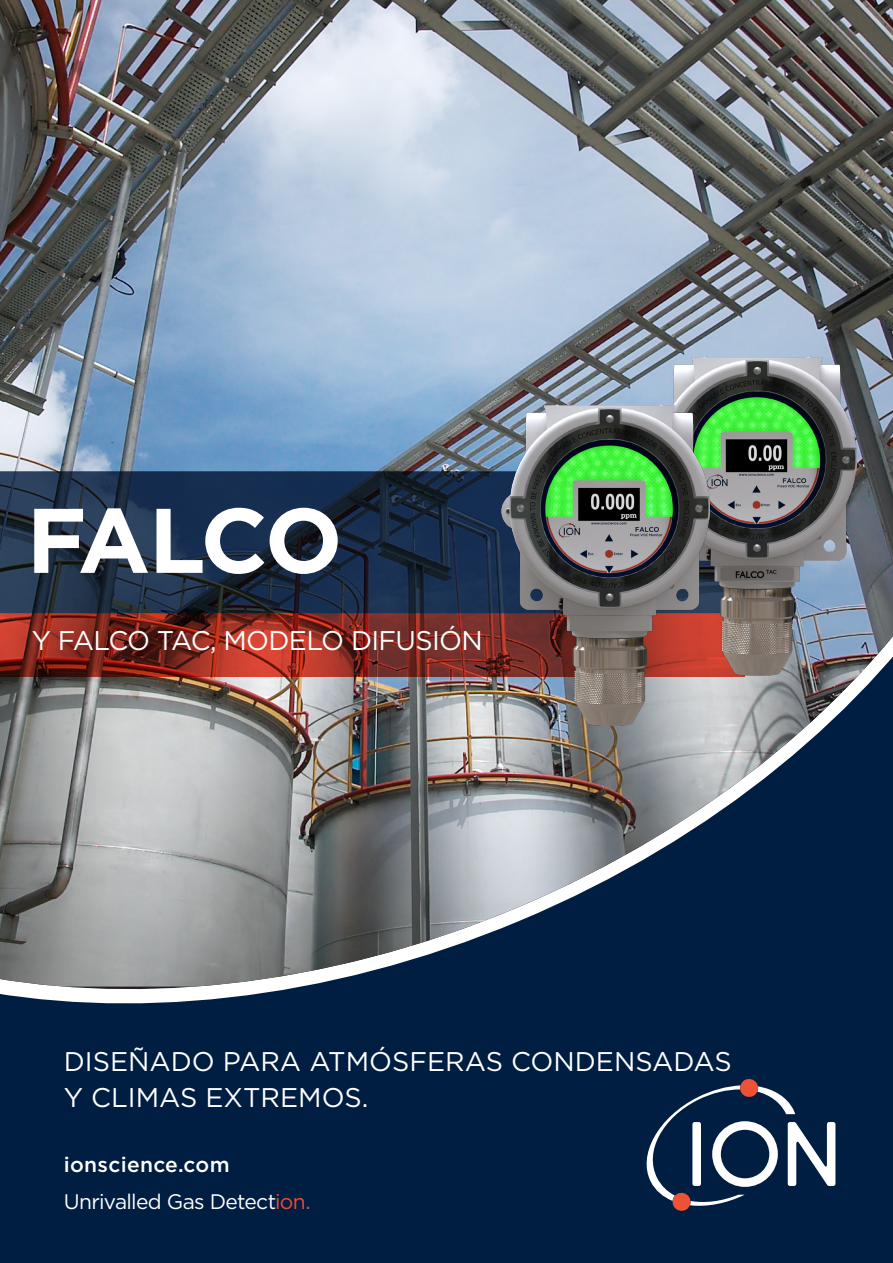
<style>
.page{position:relative;width:893px;height:1263px;background:#001e41}
.page>*{position:absolute;margin:0;border:0;box-sizing:border-box;transform-origin:0 0}
.t1{font:700 91.5px "Gotham";letter-spacing:-.045em;color:#fff}
.t2{font:27px "Gotham";color:#fff}
.t3{font:27px "Gotham";letter-spacing:-.025em;color:#fff}
.t4{font:21px "Gotham";letter-spacing:-.035em;color:#fff}
.t5{font:500 21px "Gotham";letter-spacing:.015em;color:#fff}
.s1{color:#ed4b38}
</style>
<div class="page">
<svg style="left:0;top:986px;width:304px;height:18px;fill:#fff"></svg>
<img style="left:0;top:0;width:893px;height:986px">
<svg style="left:0;top:471px;width:501px;height:142px;background:#1b2d46"></svg>
<svg style="left:0;top:613px;width:744px;height:64px;background:#862a20"></svg>
<svg style="left:646px;top:1078px;width:189px;height:133px"></svg>
<img style="left:650px;top:357px;width:206px;height:319px">
<img style="left:501px;top:404px;width:208px;height:322px">
<p class="t1" style="left:27px;top:480px;width:317px">FALCO</p>
<p class="t3" style="left:32px;top:626px;width:452px">Y FALCO TAC, MODELO DIFUSIÓN</p>
<p class="t2" style="left:64px;top:1046px;width:669px">DISEÑADO PARA ATMÓSFERAS CONDENSADAS</p>
<p class="t2" style="left:64px;top:1082px;width:306px">Y CLIMAS EXTREMOS.</p>
<p class="t5" style="left:64px;top:1151px;width:167px">ionscience.com</p>
<p class="t4" style="left:64px;top:1189px;width:248px">Unrivalled Gas Detect<span class="s1">ion.</span></p>
</div>
